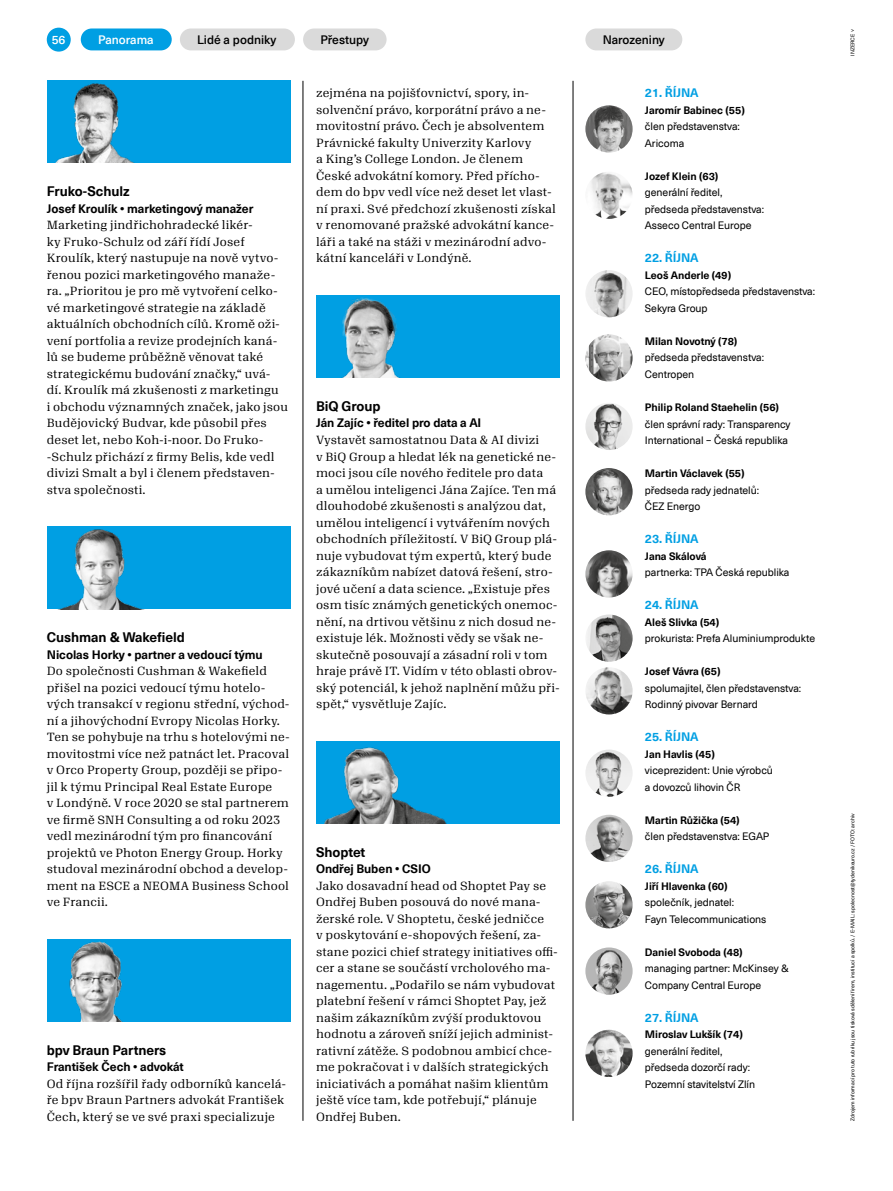
<style>
.page{position:relative;width:893px;height:1191px;background:#fff}
.page>*{position:absolute;margin:0;border:0;box-sizing:border-box;transform-origin:0 0}
.t1{font:700 13.5px "Neue Haas Unica W1 G";letter-spacing:-.005em;color:#000}
.t2{font:700 12px "Neue Haas Unica W1 G";letter-spacing:-.005em;color:#000}
.t3{font:700 12px "Neue Haas Unica W1 G";letter-spacing:-.005em;color:#009fe3}
.t4{font:500 12px "Neue Haas Unica W1 G";color:#000}
.t5{font:500 12px "Neue Haas Unica W1 G";color:#fff}
.t6{font:11.55px/16.5px "Algebra";letter-spacing:.015em;color:#000}
.t7{font:10.5px/16.5px "Neue Haas Unica W1 G";letter-spacing:-.005em;color:#000}
.t8{font:700 10.5px "Neue Haas Unica W1 G";letter-spacing:-.005em;color:#000}
.t9{font:5.25px "Neue Haas Unica W1 G";color:#000}
.s1{font-family:"Arial"}
</style>
<div class="page">
<div style="left:47px;top:28px;width:24px;height:24px;background:#009fe3;border-radius:50%"></div>
<div style="left:81px;top:28px;width:91px;height:22px;background:#009fe3;border-radius:11px"></div>
<div style="left:180px;top:28px;width:115px;height:22px;background:#dadada;border-radius:11px"></div>
<div style="left:303px;top:28px;width:84px;height:22px;background:#dadada;border-radius:11px"></div>
<div style="left:585px;top:28px;width:97px;height:22px;background:#dadada;border-radius:11px"></div>
<hr style="left:573px;top:81px;width:1px;height:1039px;background:#000">
<hr style="left:303px;top:81px;width:1px;height:1039px;background:#000">
<div style="left:47px;top:80px;width:244px;height:83px;background:#009fe3"></div>
<img style="left:55px;top:83px;width:80px;height:80px">
<div style="left:47px;top:939px;width:244px;height:82px;background:#009fe3"></div>
<img style="left:69px;top:941px;width:53px;height:80px">
<div style="left:47px;top:526px;width:244px;height:83px;background:#009fe3"></div>
<img style="left:60px;top:529px;width:82px;height:80px">
<div style="left:316px;top:295px;width:244px;height:83px;background:#009fe3"></div>
<img style="left:342px;top:297px;width:58px;height:81px">
<div style="left:316px;top:741px;width:244px;height:82px;background:#009fe3"></div>
<img style="left:324px;top:747px;width:123px;height:76px">
<img style="left:585px;top:105px;width:48px;height:48px;border-radius:24px">
<img style="left:585px;top:172px;width:48px;height:47px;border-radius:24px">
<img style="left:585px;top:270px;width:48px;height:47px;border-radius:24px">
<img style="left:585px;top:334px;width:48px;height:47px;border-radius:24px">
<img style="left:585px;top:403px;width:48px;height:47px;border-radius:24px">
<img style="left:585px;top:468px;width:48px;height:47px;border-radius:24px">
<img style="left:585px;top:550px;width:48px;height:47px;border-radius:24px">
<img style="left:585px;top:614px;width:48px;height:48px;border-radius:24px">
<img style="left:585px;top:667px;width:48px;height:47px;border-radius:24px">
<img style="left:585px;top:749px;width:48px;height:47px;border-radius:24px">
<img style="left:585px;top:881px;width:48px;height:47px;border-radius:24px">
<img style="left:585px;top:947px;width:48px;height:47px;border-radius:24px">
<img style="left:585px;top:1029px;width:48px;height:48px;border-radius:24px">
<img style="left:585px;top:814px;width:48px;height:48px;border-radius:24px">
<p class="t5" style="left:52px;top:31px;width:15px">56</p>
<p class="t5" style="left:98px;top:30px;width:57px">Panorama</p>
<p class="t4" style="left:197px;top:30px;width:81px">Lidé a podniky</p>
<p class="t4" style="left:320px;top:30px;width:50px">Přestupy</p>
<p class="t1" style="left:47px;top:181px;width:84px">Fruko-Schulz</p>
<p class="t2" style="left:47px;top:199px;width:208px">Josef Kroulík • marketingový manažer</p>
<p class="t6" style="left:47px;top:216px;width:243px">Marketing jindřichohradecké likér-<br>ky Fruko-Schulz od září řídí Josef Kroulík, který nastupuje na nově vytvo&shy;řenou pozici marketingového manaže&shy;ra. „Prioritou je pro mě vytvoření celko&shy;vé marketingové strategie na základě aktuálních obchodních cílů. Kromě oži&shy;vení portfolia a revize prodejních kaná&shy;lů se budeme průběžně věnovat také strategickému budování značky,“ uvá&shy;dí. Kroulík má zkušenosti z marketingu<br>i obchodu významných značek, jako jsou Budějovický Budvar, kde působil přes deset let, nebo Koh-i-noor. Do Fruko--Schulz přichází z firmy Belis, kde vedl divizi Smalt a byl i členem představen&shy;stva společnosti.</p>
<p class="t1" style="left:47px;top:627px;width:139px">Cushman &amp; Wakefield</p>
<p class="t2" style="left:47px;top:645px;width:217px">Nicolas Horky • partner a vedoucí týmu</p>
<p class="t6" style="left:47px;top:661px;width:245px">Do společnosti Cushman &amp; Wakefield přišel na pozici vedoucí týmu hotelo&shy;vých transakcí v regionu střední, východ&shy;ní a jihovýchodní Evropy Nicolas Horky.<br>Ten se pohybuje na trhu s hotelovými ne&shy;movitostmi více než patnáct let. Pracoval v Orco Property Group, později se připo&shy;jil k týmu Principal Real Estate Europe<br>v Londýně. V roce 2020 se stal partnerem ve firmě SNH Consulting a od roku 2023 vedl mezinárodní tým pro financování projektů ve Photon Energy Group. Horky studoval mezinárodní obchod a develop&shy;ment na ESCE a NEOMA Business School ve Francii.</p>
<p class="t1" style="left:47px;top:1039px;width:121px">bpv Braun Partners</p>
<p class="t2" style="left:47px;top:1058px;width:139px">František Čech • advokát</p>
<p class="t6" style="left:47px;top:1074px;width:241px">Od října rozšířil řady odborníků kancelá&shy;ře bpv Braun Partners advokát František<br>Čech, který se ve své praxi specializuje</p>
<p class="t6" style="left:316px;top:84px;width:241px">zejména na pojišťovnictví, spory, in&shy;solvenční právo, korporátní právo a ne&shy;movitostní právo. Čech je absolventem Právnické fakulty Univerzity Karlovy<br>a King’s College London. Je členem České advokátní komory. Před přícho&shy;dem do bpv vedl více než deset let vlast&shy;ní praxi. Své předchozí zkušenosti získal v renomované pražské advokátní kance&shy;láři a také na stáži v mezinárodní advo&shy;kátní kanceláři v Londýně.</p>
<p class="t1" style="left:316px;top:396px;width:66px">BiQ Group</p>
<p class="t2" style="left:316px;top:414px;width:167px">Ján Zajíc • ředitel pro data a AI</p>
<p class="t6" style="left:316px;top:430px;width:245px">Vystavět samostatnou Data &amp; AI divizi<br>v BiQ Group a hledat lék na genetické ne&shy;moci jsou cíle nového ředitele pro data<br>a umělou inteligenci Jána Zajíce. Ten má dlouhodobé zkušenosti s analýzou dat, umělou inteligencí i vytvářením nových obchodních příležitostí. V BiQ Group plá&shy;nuje vybudovat tým expertů, který bude zákazníkům nabízet datová řešení, stro&shy;jové učení a data science. „Existuje přes osm tisíc známých genetických onemoc&shy;nění, na drtivou většinu z nich dosud ne&shy;existuje lék. Možnosti vědy se však ne&shy;skutečně posouvají a zásadní roli v tom hraje právě IT. Vidím v této oblasti obrov&shy;ský potenciál, k jehož naplnění můžu při&shy;spět,“ vysvětluje Zajíc.</p>
<p class="t1" style="left:316px;top:841px;width:51px">Shoptet</p>
<p class="t2" style="left:316px;top:859px;width:116px">Ondřej Buben • CSIO</p>
<p class="t6" style="left:316px;top:876px;width:243px">Jako dosavadní head od Shoptet Pay se Ondřej Buben posouvá do nové mana&shy;žerské role. V Shoptetu, české jedničce<br>v poskytování e-shopových řešení, za&shy;stane pozici chief strategy initiatives offi&shy;cer a stane se součástí vrcholového ma&shy;nagementu. „Podařilo se nám vybudovat platební řešení v rámci Shoptet Pay, jež našim zákazníkům zvýší produktovou hodnotu a zároveň sníží jejich administ&shy;rativní zátěže. S podobnou ambicí chce&shy;me pokračovat i v dalších strategických iniciativách a pomáhat našim klientům ještě více tam, kde potřebují,“ plánuje Ondřej Buben.</p>
<p class="t4" style="left:603px;top:30px;width:64px">Narozeniny</p>
<p class="t9" style="left:849px;top:56px;width:29px;rotate:-90deg">INZERCE <span class="s1">˅</span></p>
<p class="t3" style="left:645px;top:84px;width:55px">21. ŘÍJNA</p>
<p class="t8" style="left:645px;top:102px;width:101px">Jaromír Babinec (55)</p>
<p class="t7" style="left:645px;top:118px;width:96px">člen představenstva:<br>Aricoma</p>
<p class="t8" style="left:645px;top:168px;width:75px">Jozef Klein (63)</p>
<p class="t7" style="left:645px;top:184px;width:121px">generální ředitel, předseda představenstva:<br>Asseco Central Europe</p>
<p class="t3" style="left:645px;top:249px;width:55px">22. ŘÍJNA</p>
<p class="t8" style="left:645px;top:267px;width:88px">Leoš Anderle (49)</p>
<p class="t7" style="left:645px;top:283px;width:172px">CEO, místopředseda představenstva:<br>Sekyra Group</p>
<p class="t8" style="left:645px;top:333px;width:94px">Milan Novotný (78)</p>
<p class="t7" style="left:645px;top:349px;width:121px">předseda představenstva:<br>Centropen</p>
<p class="t8" style="left:645px;top:399px;width:136px">Philip Roland Staehelin (56)</p>
<p class="t7" style="left:645px;top:415px;width:147px">člen správní rady: Transparency<br>International − Česká republika</p>
<p class="t8" style="left:645px;top:465px;width:101px">Martin Václavek (55)</p>
<p class="t7" style="left:645px;top:481px;width:116px">předseda rady jednatelů:<br>ČEZ Energo</p>
<p class="t3" style="left:645px;top:529px;width:55px">23. ŘÍJNA</p>
<p class="t8" style="left:645px;top:548px;width:63px">Jana Skálová</p>
<p class="t7" style="left:645px;top:563px;width:146px">partnerka: TPA Česká republika</p>
<p class="t3" style="left:645px;top:595px;width:55px">24. ŘÍJNA</p>
<p class="t8" style="left:645px;top:614px;width:76px">Aleš Slivka (54)</p>
<p class="t7" style="left:645px;top:629px;width:172px">prokurista: Prefa Aluminiumprodukte</p>
<p class="t8" style="left:645px;top:663px;width:77px">Josef Vávra (65)</p>
<p class="t7" style="left:645px;top:679px;width:158px">spolumajitel, člen představenstva:<br>Rodinný pivovar Bernard</p>
<p class="t3" style="left:645px;top:727px;width:55px">25. ŘÍJNA</p>
<p class="t8" style="left:645px;top:746px;width:71px">Jan Havlis (45)</p>
<p class="t7" style="left:645px;top:761px;width:130px">viceprezident: Unie výrobců a dovozců lihovin ČR</p>
<p class="t8" style="left:645px;top:812px;width:96px">Martin Růžička (54)</p>
<p class="t7" style="left:645px;top:827px;width:126px">člen představenstva: EGAP</p>
<p class="t3" style="left:645px;top:859px;width:55px">26. ŘÍJNA</p>
<p class="t8" style="left:645px;top:878px;width:84px">Jiří Hlavenka (60)</p>
<p class="t7" style="left:645px;top:893px;width:123px">společník, jednatel:<br>Fayn Telecommunications</p>
<p class="t8" style="left:645px;top:944px;width:99px">Daniel Svoboda (48)</p>
<p class="t7" style="left:645px;top:959px;width:145px">managing partner: McKinsey &amp;<br>Company Central Europe</p>
<p class="t3" style="left:645px;top:1008px;width:55px">27. ŘÍJNA</p>
<p class="t8" style="left:645px;top:1026px;width:99px">Miroslav Lukšík (74)</p>
<p class="t7" style="left:645px;top:1042px;width:112px">generální ředitel, předseda dozorčí rady:<br>Pozemní stavitelství Zlín</p>
<p class="t9" style="left:849px;top:1120px;width:309px;rotate:-90deg">Zdrojem informací pro tuto rubriku jsou tisková sdělení firem, institucí a spolků. / E-MAIL: spolecnost@tydenikeuro.cz / FOTO: archiv</p>
</div>
